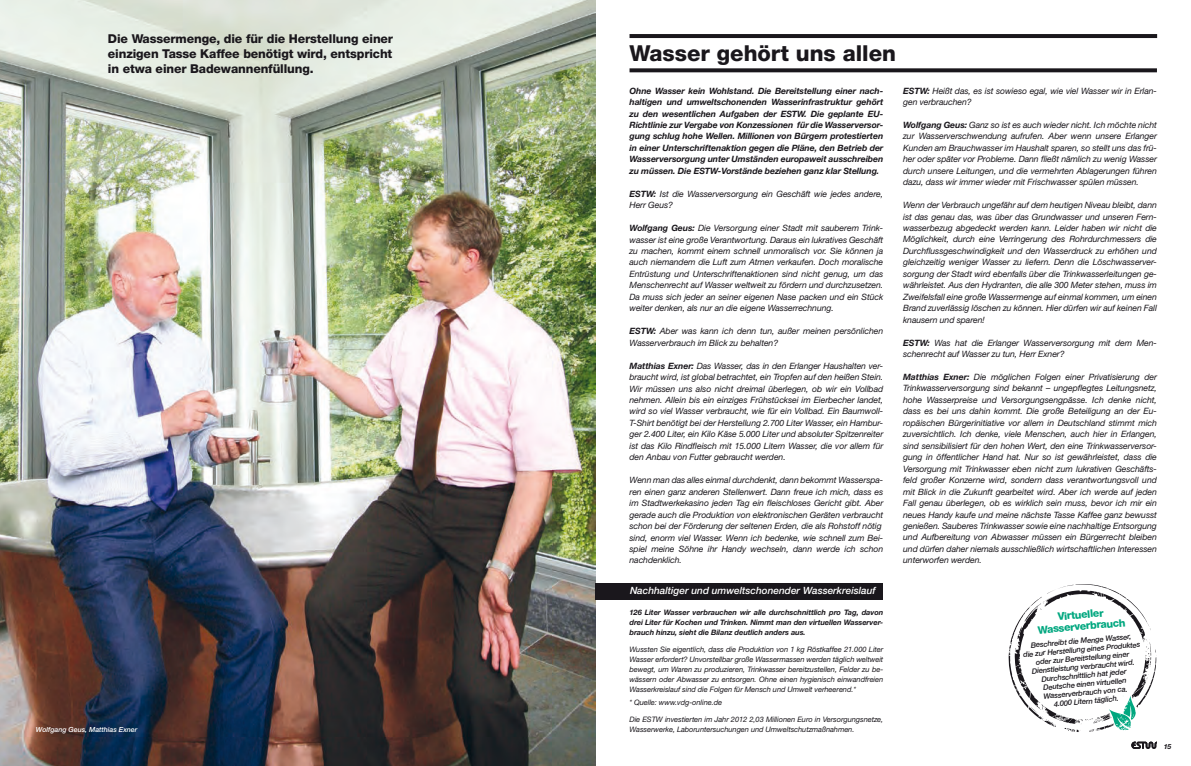
<style>
.page{position:relative;width:1191px;height:766px;background:#fff}
.page>*{position:absolute;margin:0;border:0;box-sizing:border-box;transform-origin:0 0}
.t1{font:800 22px "Helvetica Neue";color:#1a171c}
.t2{font:800 12.2px/14.7px "Helvetica Neue";letter-spacing:-.01em;color:#1a171c;text-align:justify}
.t3{font:800 10.6px/11.5px "Helvetica Neue";color:#00a77f;text-align:center}
.t4{font:italic 500 10px "Helvetica Neue";color:#fff}
.t5{font:italic 8.7px/11.4px "Helvetica Neue";letter-spacing:-.01em;color:#1a171c}
.t6{font:italic 700 8.7px/11.5px "Helvetica Neue";letter-spacing:-.01em;color:#1a171c;text-align:justify}
.t7{font:italic 7.5px/10px "Helvetica Neue";letter-spacing:-.01em;color:#1a171c;text-align:justify}
.t8{font:italic 500 7.5px/8.6px "Helvetica Neue";color:#1a171c;text-align:center}
.t9{font:italic 700 7.5px/10px "Helvetica Neue";letter-spacing:-.01em;color:#1a171c;text-align:justify}
.t10{font:italic 500 7px "Helvetica Neue";color:#fff}
.t11{font:italic 700 7px "Helvetica Neue";color:#1a171c}
.s1{font-weight:700}
</style>
<div class="page">
<img style="left:0;top:0;width:595px;height:765px">
<svg style="left:629px;top:68px;width:528px;height:4px;background:#2d2a2f"></svg>
<hr style="left:629px;top:34px;width:528px;height:4px;background:#1a171c">
<svg style="left:1131px;top:741px;width:26px;height:7px"></svg>
<svg style="left:1008px;top:584px;width:149px;height:148px"></svg>
<div style="left:595px;top:583px;width:288px;height:16px;background:#1a171c"></div>
<h2 class="t2" style="left:108px;top:32px;width:287px">Die Wassermenge, die für die Herstellung einer einzigen Tasse Kaffee benötigt wird, entspricht in etwa einer Badewannenfüllung.</h2>
<p class="t10" style="left:36px;top:724px;width:103px">Wolfgang Geus, Matthias Exner</p>
<h1 class="t1" style="left:629px;top:40px;width:268px">Wasser gehört uns allen</h1>
<p class="t6" style="left:629px;top:84px;width:255px">Ohne Wasser kein Wohlstand. Die Bereitstellung einer nach&shy;haltigen und umweltschonenden Wasserinfrastruktur gehört zu den wesentlichen Aufgaben der ESTW. Die geplante EU-Richtlinie zur Vergabe von Konzessionen für die Wasserversor&shy;gung schlug hohe Wellen. Millionen von Bürgern protestierten in einer Unterschriftenaktion gegen die Pläne, den Betrieb der Wasserversorgung unter Umständen europaweit ausschreiben zu müssen. Die ESTW-Vorstände beziehen ganz klar Stellung.</p>
<p class="t5" style="left:629px;top:188px;width:255px"><span class="s1">ESTW:</span> Ist die Wasserversorgung ein Geschäft wie jedes andere,<br>Herr Geus?</p>
<p class="t5" style="left:629px;top:222px;width:255px;text-align:justify"><span class="s1">Wolfgang Geus:</span> Die Versorgung einer Stadt mit sauberem Trink&shy;wasser ist eine große Verantwortung. Daraus ein lukratives Geschäft zu machen, kommt einem schnell unmoralisch vor. Sie können ja auch niemandem die Luft zum Atmen verkaufen. Doch moralische Entrüstung und Unterschriftenaktionen sind nicht genug, um das Menschenrecht auf Wasser weltweit zu fördern und durchzusetzen.<br>Da muss sich jeder an seiner eigenen Nase packen und ein Stück weiter denken, als nur an die eigene Wasserrechnung.</p>
<p class="t5" style="left:629px;top:325px;width:255px"><span class="s1">ESTW:</span> Aber was kann ich denn tun, außer meinen persönlichen<br>Wasserverbrauch im Blick zu behalten?</p>
<p class="t5" style="left:629px;top:359px;width:255px;text-align:justify"><span class="s1">Matthias Exner:</span> Das Wasser, das in den Erlanger Haushalten ver&shy;braucht wird, ist global betrachtet, ein Tropfen auf den heißen Stein.<br>Wir müssen uns also nicht dreimal überlegen, ob wir ein Vollbad nehmen. Allein bis ein einziges Frühstücksei im Eierbecher landet, wird so viel Wasser verbraucht, wie für ein Vollbad. Ein Baumwoll-T-Shirt benötigt bei der Herstellung 2.700 Liter Wasser, ein Hambur&shy;ger 2.400 Liter, ein Kilo Käse 5.000 Liter und absoluter Spitzenreiter ist das Kilo Rindfleisch mit 15.000 Litern Wasser, die vor allem für den Anbau von Futter gebraucht werden.</p>
<p class="t5" style="left:629px;top:474px;width:255px">Wenn man das alles einmal durchdenkt, dann bekommt Wasserspa&shy;ren einen ganz anderen Stellenwert. Dann freue ich mich, dass es im Stadtwerkekasino jeden Tag ein fleischloses Gericht gibt. Aber gerade auch die Produktion von elektronischen Geräten verbraucht schon bei der Förderung der seltenen Erden, die als Rohstoff nötig sind, enorm viel Wasser. Wenn ich bedenke, wie schnell zum Bei&shy;spiel meine Söhne ihr Handy wechseln, dann werde ich schon nachdenklich.</p>
<p class="t4" style="left:630px;top:584px;width:247px">Nachhaltiger und umweltschonender Wasserkreislauf</p>
<p class="t9" style="left:629px;top:606px;width:255px">126 Liter Wasser verbrauchen wir alle durchschnittlich pro Tag, davon drei Liter für Kochen und Trinken. Nimmt man den virtuellen Wasserver&shy;brauch hinzu, sieht die Bilanz deutlich anders aus.</p>
<p class="t7" style="left:629px;top:643px;width:255px">Wussten Sie eigentlich, dass die Produktion von 1 kg Röstkaffee 21.000 Liter Wasser erfordert? Unvorstellbar große Wassermassen werden täglich weltweit bewegt, um Waren zu produzieren, Trinkwasser bereitzustellen, Felder zu be&shy;wässern oder Abwasser zu entsorgen. Ohne einen hygienisch einwandfreien Wasserkreislauf sind die Folgen für Mensch und Umwelt verheerend.*</p>
<p class="t7" style="left:629px;top:696px;width:94px">* Quelle: www.vdg-online.de</p>
<p class="t7" style="left:629px;top:713px;width:255px">Die ESTW investierten im Jahr 2012 2,03 Millionen Euro in Versorgungsnetze,<br>Wasserwerke, Laboruntersuchungen und Umweltschutzmaßnahmen.</p>
<p class="t5" style="left:903px;top:85px;width:255px"><span class="s1">ESTW:</span> Heißt das, es ist sowieso egal, wie viel Wasser wir in Erlan&shy;gen verbrauchen?</p>
<p class="t5" style="left:903px;top:119px;width:255px;text-align:justify"><span class="s1">Wolfgang Geus:</span> Ganz so ist es auch wieder nicht. Ich möchte nicht zur Wasserverschwendung aufrufen. Aber wenn unsere Erlanger Kunden am Brauchwasser im Haushalt sparen, so stellt uns das frü&shy;her oder später vor Probleme. Dann fließt nämlich zu wenig Wasser durch unsere Leitungen, und die vermehrten Ablagerungen führen dazu, dass wir immer wieder mit Frischwasser spülen müssen.</p>
<p class="t5" style="left:903px;top:199px;width:255px;text-align:justify">Wenn der Verbrauch ungefähr auf dem heutigen Niveau bleibt, dann ist das genau das, was über das Grundwasser und unseren Fern&shy;wasserbezug abgedeckt werden kann. Leider haben wir nicht die Möglichkeit, durch eine Verringerung des Rohrdurchmessers die Durchflussgeschwindigkeit und den Wasserdruck zu erhöhen und gleichzeitig weniger Wasser zu liefern. Denn die Löschwasserver&shy;sorgung der Stadt wird ebenfalls über die Trinkwasserleitungen ge&shy;währleistet. Aus den Hydranten, die alle 300 Meter stehen, muss im Zweifelsfall eine große Wassermenge auf einmal kommen, um einen Brand zuverlässig löschen zu können. Hier dürfen wir auf keinen Fall knausern und sparen!</p>
<p class="t5" style="left:903px;top:336px;width:255px"><span class="s1">ESTW:</span> Was hat die Erlanger Wasserversorgung mit dem Men&shy;schenrecht auf Wasser zu tun, Herr Exner?</p>
<p class="t5" style="left:903px;top:371px;width:255px;text-align:justify"><span class="s1">Matthias Exner:</span> Die möglichen Folgen einer Privatisierung der Trinkwasserversorgung sind bekannt – ungepflegtes Leitungsnetz, hohe Wasserpreise und Versorgungsengpässe. Ich denke nicht, dass es bei uns dahin kommt. Die große Beteiligung an der Eu&shy;ropäischen Bürgerinitiative vor allem in Deutschland stimmt mich zuversichtlich. Ich denke, viele Menschen, auch hier in Erlangen, sind sensibilisiert für den hohen Wert, den eine Trinkwasserversor&shy;gung in öffentlicher Hand hat. Nur so ist gewährleistet, dass die Versorgung mit Trinkwasser eben nicht zum lukrativen Geschäfts&shy;feld großer Konzerne wird, sondern dass verantwortungsvoll und mit Blick in die Zukunft gearbeitet wird. Aber ich werde auf jeden Fall genau überlegen, ob es wirklich sein muss, bevor ich mir ein neues Handy kaufe und meine nächste Tasse Kaffee ganz bewusst genießen. Sauberes Trinkwasser sowie eine nachhaltige Entsorgung und Aufbereitung von Abwasser müssen ein Bürgerrecht bleiben und dürfen daher niemals ausschließlich wirtschaftlichen Interessen unterworfen werden.</p>
<p class="t3" style="left:1036px;top:612px;width:89px;rotate:-5deg">Virtueller<br>Wasserverbrauch</p>
<p class="t8" style="left:1022px;top:641px;width:119px;rotate:-5deg">Beschreibt die Menge Wasser,<br>die zur Herstellung eines Produktes oder zur Bereitstellung einer<br>Dienstleistung verbraucht wird.<br>Durchschnittlich hat jeder<br>Deutsche einen virtuellen<br>Wasserverbrauch von ca.<br>4.000 Litern täglich.</p>
<p class="t11" style="left:1163px;top:741px;width:9px">15</p>
</div>
